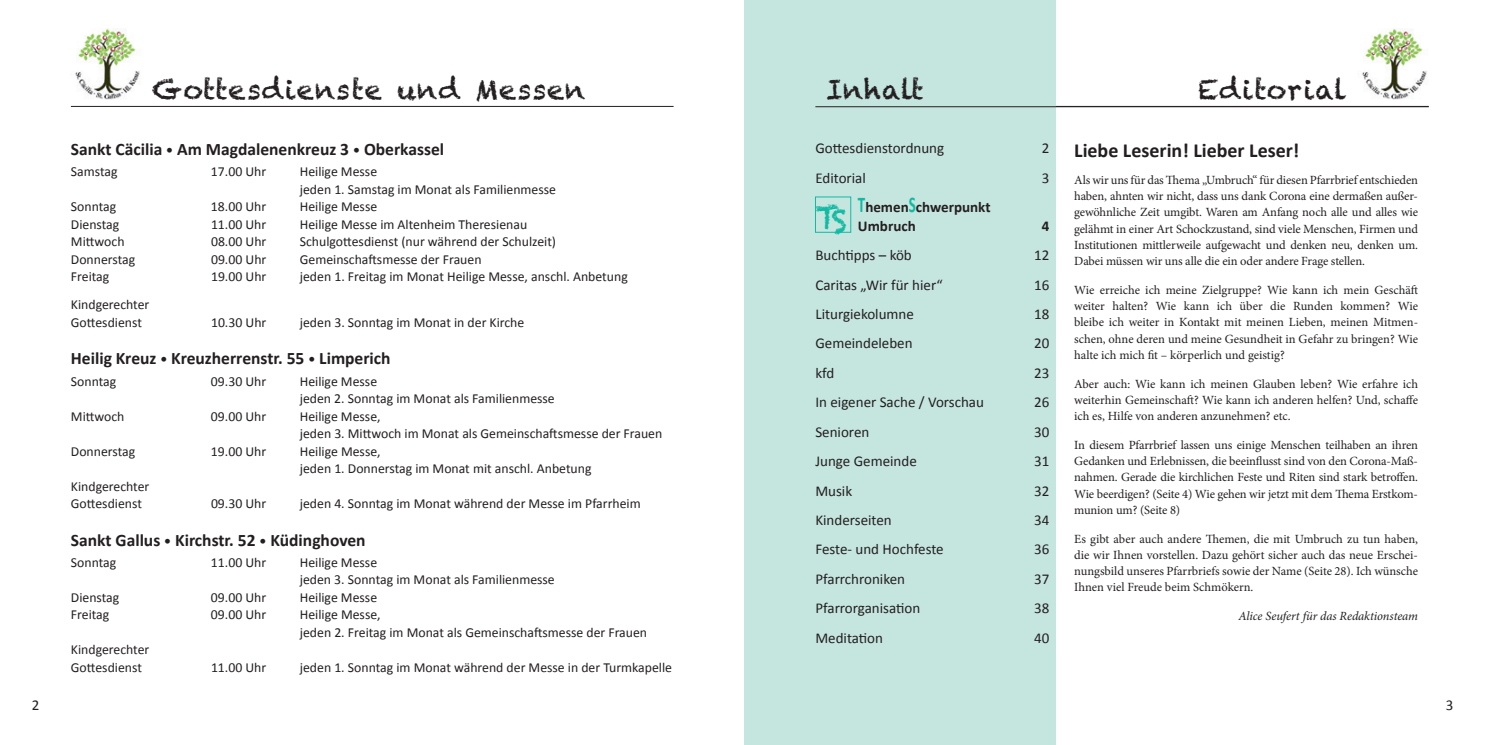
<style>
.page{position:relative;width:1489px;height:745px;background:#fff}
.page>*{position:absolute;margin:0;border:0;box-sizing:border-box;transform-origin:0 0}
.t1{font:31.25px "Chalkduster";color:#11baa3}
.t2{font:27.5px "Chalkduster";letter-spacing:.03em;color:#231f20}
.t3{font:700 20px "Calibri";color:#231f20}
.t4{font:700 17.5px "Calibri";color:#231f20}
.t5{font:15px "Calibri";color:#231f20}
.t6{font:700 15px/18.8px "Calibri";color:#231f20}
.t7{font:13.75px/17.5px "Calibri";color:#231f20}
.t8{font:12.5px/16.2px "Minion Pro";letter-spacing:-.005em;color:#231f20;text-align:justify}
.t9{font:italic 12.5px "Minion Pro";letter-spacing:-.005em;color:#231f20}
.s1{font-family:"Frutiger";font-weight:400;font-size:13.75px}
.s2{font-size:22.5px;color:#11baa3}
</style>
<div class="page">
<hr style="left:71px;top:106px;width:602px;height:1px;background:#231f20">
<div style="left:744px;top:0;width:312px;height:744px;background:#c5e5df"></div>
<img style="left:75px;top:29px;width:65px;height:70px">
<img style="left:1362px;top:29px;width:65px;height:70px">
<hr style="left:815px;top:106px;width:613px;height:1px;background:#231f20">
<h2 class="t2" style="left:152px;top:74px;width:434px">Gottesdienste und Messen</h2>
<h2 class="t2" style="left:826px;top:74px;width:100px">Inhalt</h2>
<h2 class="t2" style="left:1197px;top:74px;width:151px">Editorial</h2>
<h3 class="t4" style="left:71px;top:138px;width:375px">Sankt Cäcilia <span class="s1">•</span> Am Magdalenenkreuz 3 <span class="s1">•</span> Oberkassel</h3>
<p class="t7" style="left:71px;top:163px;width:48px">Samstag</p>
<p class="t7" style="left:211px;top:163px;width:57px">17.00 Uhr</p>
<p class="t7" style="left:300px;top:163px;width:258px">Heilige Messe<br>jeden 1. Samstag im Monat als Familienmesse</p>
<p class="t7" style="left:71px;top:198px;width:47px">Sonntag</p>
<p class="t7" style="left:211px;top:198px;width:57px">18.00 Uhr</p>
<p class="t7" style="left:300px;top:198px;width:79px">Heilige Messe</p>
<p class="t7" style="left:71px;top:215px;width:50px">Dienstag</p>
<p class="t7" style="left:211px;top:215px;width:57px">11.00 Uhr</p>
<p class="t7" style="left:300px;top:215px;width:229px">Heilige Messe im Altenheim Theresienau</p>
<p class="t7" style="left:71px;top:233px;width:55px">Mittwoch</p>
<p class="t7" style="left:211px;top:233px;width:57px">08.00 Uhr</p>
<p class="t7" style="left:300px;top:233px;width:258px">Schulgottesdienst (nur während der Schulzeit)</p>
<p class="t7" style="left:71px;top:250px;width:66px">Donnerstag</p>
<p class="t7" style="left:211px;top:250px;width:57px">09.00 Uhr</p>
<p class="t7" style="left:300px;top:250px;width:183px">Gemeinschaftsmesse der Frauen</p>
<p class="t7" style="left:71px;top:268px;width:40px">Freitag</p>
<p class="t7" style="left:211px;top:268px;width:57px">19.00 Uhr</p>
<p class="t7" style="left:300px;top:268px;width:329px">jeden 1. Freitag im Monat Heilige Messe, anschl. Anbetung</p>
<p class="t7" style="left:71px;top:296px;width:80px">Kindgerechter<br>Gottesdienst</p>
<p class="t7" style="left:211px;top:313px;width:57px">10.30 Uhr</p>
<p class="t7" style="left:300px;top:313px;width:226px">jeden 3. Sonntag im Monat in der Kirche</p>
<h3 class="t4" style="left:71px;top:347px;width:321px">Heilig Kreuz <span class="s1">•</span> Kreuzherrenstr. 55 <span class="s1">•</span> Limperich</h3>
<p class="t7" style="left:71px;top:372px;width:47px">Sonntag</p>
<p class="t7" style="left:211px;top:372px;width:57px">09.30 Uhr</p>
<p class="t7" style="left:300px;top:372px;width:256px">Heilige Messe<br>jeden 2. Sonntag im Monat als Familienmesse</p>
<p class="t7" style="left:71px;top:407px;width:55px">Mittwoch</p>
<p class="t7" style="left:211px;top:407px;width:57px">09.00 Uhr</p>
<p class="t7" style="left:300px;top:407px;width:364px">Heilige Messe,<br>jeden 3. Mittwoch im Monat als Gemeinschaftsmesse der Frauen</p>
<p class="t7" style="left:71px;top:442px;width:66px">Donnerstag</p>
<p class="t7" style="left:211px;top:442px;width:57px">19.00 Uhr</p>
<p class="t7" style="left:300px;top:442px;width:293px">Heilige Messe,<br>jeden 1. Donnerstag im Monat mit anschl. Anbetung</p>
<p class="t7" style="left:71px;top:477px;width:80px">Kindgerechter<br>Gottesdienst</p>
<p class="t7" style="left:211px;top:494px;width:57px">09.30 Uhr</p>
<p class="t7" style="left:300px;top:494px;width:342px">jeden 4. Sonntag im Monat während der Messe im Pfarrheim</p>
<h3 class="t4" style="left:71px;top:528px;width:296px">Sankt Gallus <span class="s1">•</span> Kirchstr. 52 <span class="s1">•</span> Küdinghoven</h3>
<p class="t7" style="left:71px;top:553px;width:47px">Sonntag</p>
<p class="t7" style="left:211px;top:553px;width:57px">11.00 Uhr</p>
<p class="t7" style="left:300px;top:553px;width:256px">Heilige Messe<br>jeden 3. Sonntag im Monat als Familienmesse</p>
<p class="t7" style="left:71px;top:588px;width:50px">Dienstag</p>
<p class="t7" style="left:211px;top:588px;width:57px">09.00 Uhr</p>
<p class="t7" style="left:300px;top:588px;width:79px">Heilige Messe</p>
<p class="t7" style="left:71px;top:605px;width:40px">Freitag</p>
<p class="t7" style="left:211px;top:605px;width:57px">09.00 Uhr</p>
<p class="t7" style="left:300px;top:605px;width:349px">Heilige Messe,<br>jeden 2. Freitag im Monat als Gemeinschaftsmesse der Frauen</p>
<p class="t7" style="left:71px;top:640px;width:80px">Kindgerechter<br>Gottesdienst</p>
<p class="t7" style="left:211px;top:658px;width:57px">11.00 Uhr</p>
<p class="t7" style="left:300px;top:658px;width:374px">jeden 1. Sonntag im Monat während der Messe in der Turmkapelle</p>
<p class="t5" style="left:815px;top:139px;width:130px">Gottesdienstordnung</p>
<p class="t5" style="left:1041px;top:139px;width:9px">2</p>
<p class="t5" style="left:815px;top:168px;width:52px">Editorial</p>
<p class="t5" style="left:1041px;top:168px;width:9px">3</p>
<p class="t6" style="left:857px;top:197px;width:134px"><span class="s2">T</span>hemen<span class="s2">S</span>chwerpunkt<br>Umbruch</p>
<h1 class="t1" style="left:815px;top:201px;width:33px">TS</h1>
<p class="t6" style="left:1041px;top:216px;width:9px">4</p>
<p class="t5" style="left:815px;top:245px;width:98px">Buchtipps – köb</p>
<p class="t5" style="left:1034px;top:245px;width:17px">12</p>
<p class="t5" style="left:815px;top:275px;width:129px">Caritas „Wir für hier“</p>
<p class="t5" style="left:1034px;top:275px;width:17px">16</p>
<p class="t5" style="left:815px;top:304px;width:100px">Liturgiekolumne</p>
<p class="t5" style="left:1034px;top:304px;width:17px">18</p>
<p class="t5" style="left:815px;top:334px;width:99px">Gemeindeleben</p>
<p class="t5" style="left:1034px;top:334px;width:17px">20</p>
<p class="t5" style="left:815px;top:363px;width:20px">kfd</p>
<p class="t5" style="left:1034px;top:363px;width:17px">23</p>
<p class="t5" style="left:815px;top:392px;width:170px">In eigener Sache / Vorschau</p>
<p class="t5" style="left:1034px;top:392px;width:17px">26</p>
<p class="t5" style="left:815px;top:422px;width:55px">Senioren</p>
<p class="t5" style="left:1034px;top:422px;width:17px">30</p>
<p class="t5" style="left:815px;top:451px;width:103px">Junge Gemeinde</p>
<p class="t5" style="left:1034px;top:451px;width:17px">31</p>
<p class="t5" style="left:815px;top:480px;width:38px">Musik</p>
<p class="t5" style="left:1034px;top:480px;width:17px">32</p>
<p class="t5" style="left:815px;top:510px;width:78px">Kinderseiten</p>
<p class="t5" style="left:1034px;top:510px;width:17px">34</p>
<p class="t5" style="left:815px;top:539px;width:130px">Feste- und Hochfeste</p>
<p class="t5" style="left:1034px;top:539px;width:17px">36</p>
<p class="t5" style="left:815px;top:569px;width:91px">Pfarrchroniken</p>
<p class="t5" style="left:1034px;top:569px;width:17px">37</p>
<p class="t5" style="left:815px;top:598px;width:106px">Pfarrorganisation</p>
<p class="t5" style="left:1034px;top:598px;width:17px">38</p>
<p class="t5" style="left:815px;top:627px;width:69px">Meditation</p>
<p class="t5" style="left:1034px;top:627px;width:17px">40</p>
<h3 class="t3" style="left:1074px;top:137px;width:227px">Liebe Leserin! Lieber Leser!</h3>
<p class="t8" style="left:1074px;top:172px;width:345px">Als wir uns für das Thema „Umbruch“ für diesen Pfarrbrief entschieden haben, ahnten wir nicht, dass uns dank Corona eine dermaßen außer&shy;gewöhnliche Zeit umgibt. Waren am Anfang noch alle und alles wie gelähmt in einer Art Schockzustand, sind viele Menschen, Firmen und Institutionen mittlerweile aufgewacht und denken neu, denken um.<br>Dabei müssen wir uns alle die ein oder andere Frage stellen.</p>
<p class="t8" style="left:1074px;top:281px;width:345px">Wie erreiche ich meine Zielgruppe? Wie kann ich mein Geschäft weiter halten? Wie kann ich über die Runden kommen? Wie bleibe ich weiter in Kontakt mit meinen Lieben, meinen Mitmen&shy;schen, ohne deren und meine Gesundheit in Gefahr zu bringen? Wie halte ich mich fit – körperlich und geistig?</p>
<p class="t8" style="left:1074px;top:375px;width:345px">Aber auch: Wie kann ich meinen Glauben leben? Wie erfahre ich weiterhin Gemeinschaft? Wie kann ich anderen helfen? Und, schaffe ich es, Hilfe von anderen anzunehmen? etc.</p>
<p class="t8" style="left:1074px;top:436px;width:345px">In diesem Pfarrbrief lassen uns einige Menschen teilhaben an ihren Gedanken und Erlebnissen, die beeinflusst sind von den Corona-Maß&shy;nahmen. Gerade die kirchlichen Feste und Riten sind stark betroffen.<br>Wie beerdigen? (Seite 4) Wie gehen wir jetzt mit dem Thema Erstkom&shy;munion um? (Seite 8)</p>
<p class="t8" style="left:1074px;top:530px;width:345px">Es gibt aber auch andere Themen, die mit Umbruch zu tun haben, die wir Ihnen vorstellen. Dazu gehört sicher auch das neue Erschei&shy;nungsbild unseres Pfarrbriefs sowie der Name (Seite 28). Ich wünsche Ihnen viel Freude beim Schmökern.</p>
<p class="t9" style="left:1238px;top:607px;width:181px">Alice Seufert für das Redaktionsteam</p>
<p class="t5" style="left:32px;top:695px;width:9px">2</p>
<p class="t5" style="left:1445px;top:695px;width:9px">3</p>
</div>
